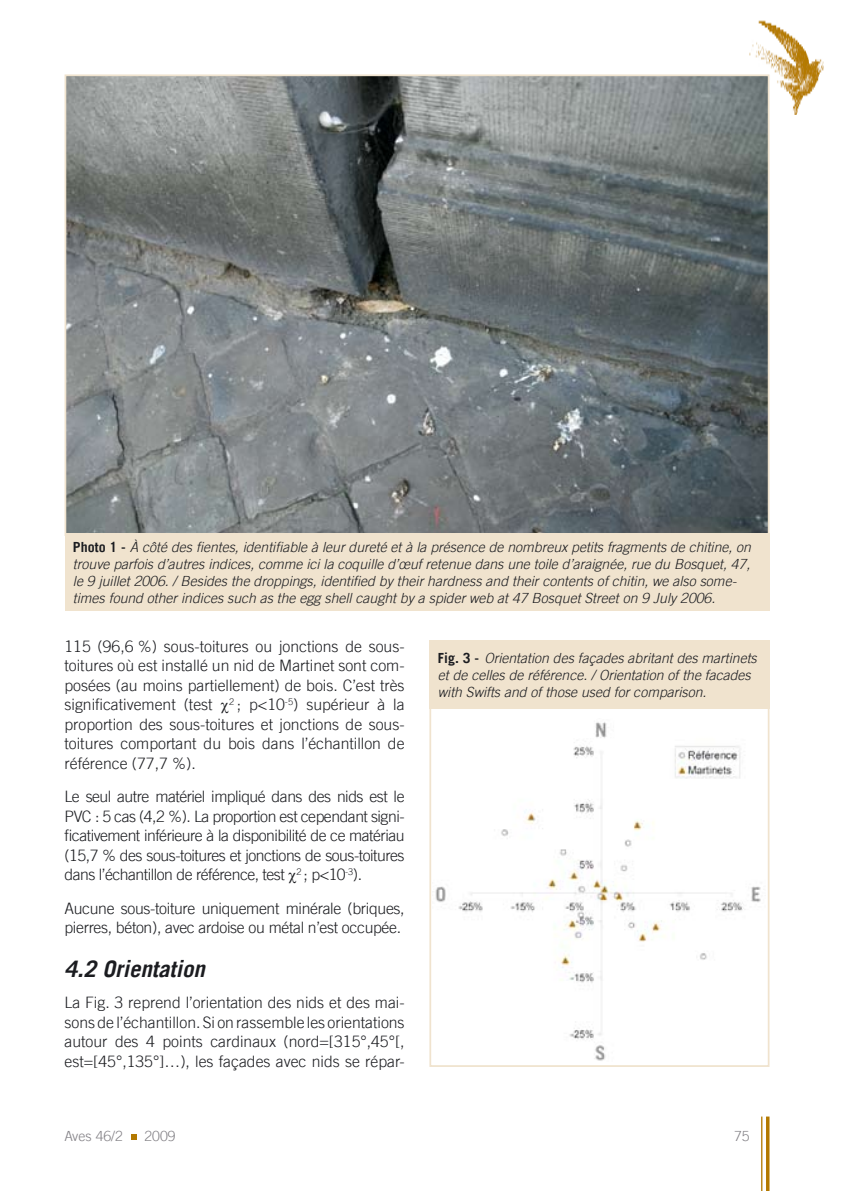
<style>
.page{position:relative;width:844px;height:1191px;background:#fff}
.page>*{position:absolute;margin:0;border:0;box-sizing:border-box;transform-origin:0 0}
.t1{font:italic 700 22.75px "Trade Gothic";color:#1b1c20}
.t2{font:300 15.75px/19.4px "Trade Gothic";letter-spacing:-.02em;color:#1b1c20;text-align:justify}
.t3{font:italic 300 14px/16.8px "Trade Gothic";color:#1b1c20}
.t4{font:300 14px "Trade Gothic";color:#817f84}
.s1{font-weight:700;font-style:normal}
</style>
<div class="page">
<svg style="left:131px;top:1134px;width:6px;height:5px"></svg>
<svg style="left:766px;top:1116px;width:3px;height:75px"></svg>
<hr style="left:761px;top:1116px;width:1px;height:75px;background:#b37900">
<img style="left:749px;top:20px;width:74px;height:94px">
<img style="left:435px;top:722px;width:326px;height:339px">
<div style="left:429px;top:698px;width:340px;height:369px;border:2px solid #f0e3ce"></div>
<div style="left:429px;top:640px;width:340px;height:68px;background:#f0e3ce"></div>
<img style="left:67px;top:77px;width:699px;height:456px">
<div style="left:64px;top:533px;width:705px;height:78px;background:#f0e3ce"></div>
<p class="t3" style="left:73px;top:538px;width:679px"><span class="s1">Photo 1 -</span> À côté des fientes, identifiable à leur dureté et à la présence de nombreux petits fragments de chitine, on trouve parfois d’autres indices, comme ici la coquille d’œuf retenue dans une toile d’araignée, rue du Bosquet, 47, le 9 juillet 2006. / Besides the droppings, identified by their hardness and their contents of chitin, we also some&shy;times found other indices such as the egg shell caught by a spider web at 47 Bosquet Street on 9 July 2006.</p>
<p class="t2" style="left:64px;top:636px;width:341px">115 (96,6 %) sous-toitures ou jonctions de sous&shy;toitures où est installé un nid de Martinet sont com&shy;posées (au moins partiellement) de bois. C’est très significativement (test <sup>2</sup> ; p&lt;10<sup>-5</sup>) supérieur à la proportion des sous-toitures et jonctions de sous&shy;toitures comportant du bois dans l’échantillon de référence (77,7 %).</p>
<p class="t2" style="left:64px;top:786px;width:341px">Le seul autre matériel impliqué dans des nids est le PVC : 5 cas (4,2 %). La proportion est cependant signi&shy;ficativement inférieure à la disponibilité de ce matériau (15,7 % des sous-toitures et jonctions de sous-toitures dans l’échantillon de référence, test <sup>2</sup> ; p&lt;10<sup>-3</sup>).</p>
<p class="t2" style="left:64px;top:898px;width:341px">Aucune sous-toiture uniquement minérale (briques, pierres, béton), avec ardoise ou métal n’est occupée.</p>
<h1 class="t1" style="left:64px;top:954px;width:142px">4.2 Orientation</h1>
<p class="t2" style="left:64px;top:993px;width:341px">La Fig. 3 reprend l’orientation des nids et des mai&shy;sons de l’échantillon. Si on rassemble les orientations autour des 4 points cardinaux (nord=[315°,45°[, est=[45°,135°]…), les façades avec nids se répar-</p>
<p class="t3" style="left:438px;top:649px;width:320px"><span class="s1">Fig. 3 -</span> Orientation des façades abritant des martinets et de celles de référence. / Orientation of the facades with Swifts and of those used for comparison.</p>
<p class="t4" style="left:64px;top:1128px;width:60px">Aves 46/2</p>
<p class="t4" style="left:144px;top:1128px;width:33px">2009</p>
<p class="t4" style="left:733px;top:1128px;width:17px">75</p>
</div>
